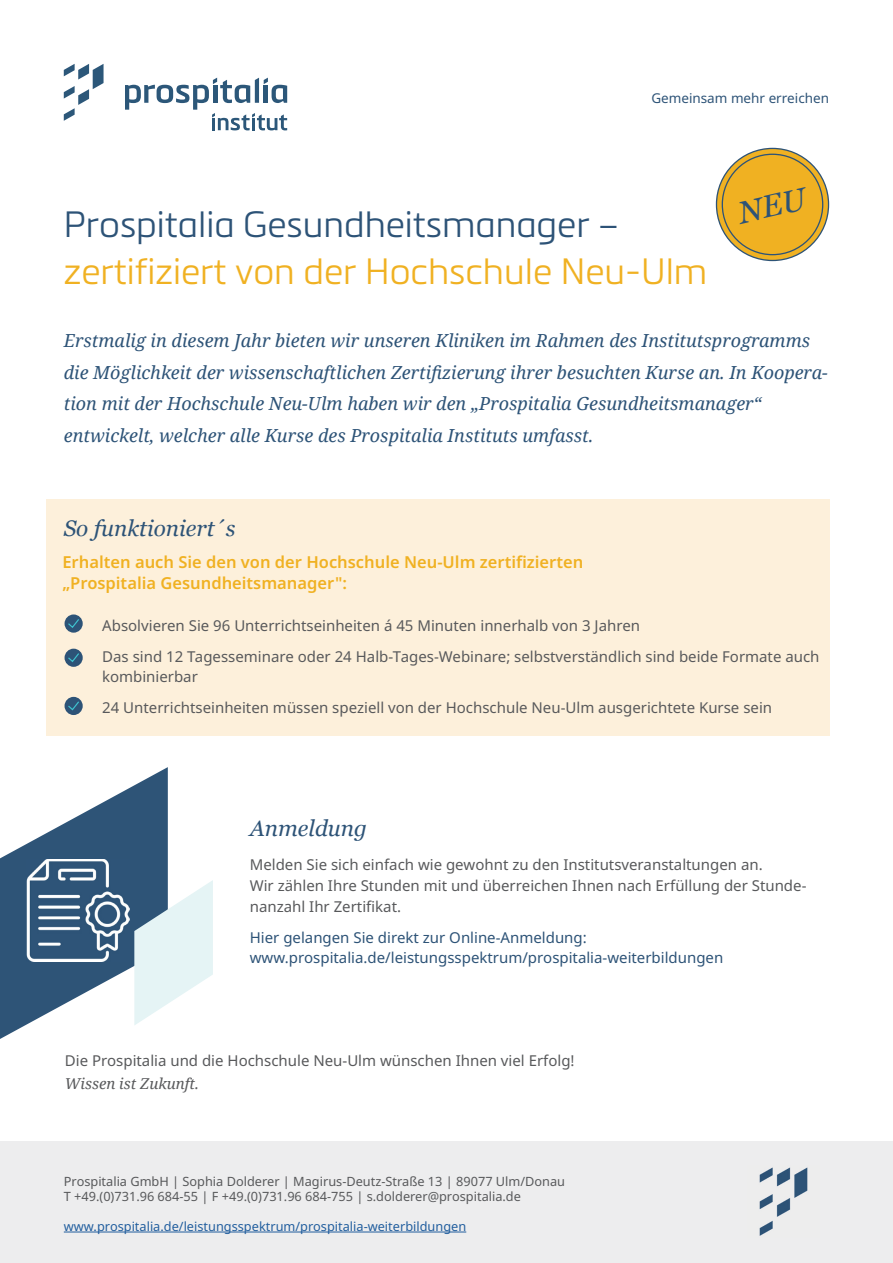
<style>
.page{position:relative;width:893px;height:1263px;background:#fff}
.page>*{position:absolute;margin:0;border:0;box-sizing:border-box;transform-origin:0 0}
.t1{font:300 36px "Metronic Pro";color:#f0b122}
.t2{font:300 36px "Metronic Pro";color:#2d5377}
.t3{font:italic 22.5px "Georgia";color:#2d5377}
.t4{font:italic 18px/31.5px "Noto Serif";color:#2d5377}
.t5{font:600 16.5px/21px "Noto Sans";color:#f0b122}
.t6{font:15px/21px "Noto Sans";color:#58595b}
.t7{font:15px/19.5px "Noto Sans";color:#2d5377}
.t8{font:italic 15px "Noto Serif";color:#58595b}
.t9{font:13.5px "Noto Sans";color:#2d5377}
.t10{font:12.75px/15px "Noto Sans";color:#58595b}
.t11{font:12.75px "Noto Sans";color:#215e9e}
</style>
<div class="page">
<div style="left:0;top:1142px;width:893px;height:121px;background:#ededee"></div>
<hr style="left:64px;top:1232px;width:402px;height:1px;background:#215e9e">
<img style="left:759px;top:1167px;width:49px;height:69px">
<svg style="left:0;top:767px;width:168px;height:272px;fill:#2e5477"></svg>
<img style="left:27px;top:859px;width:103px;height:103px">
<svg style="left:134px;top:880px;width:79px;height:145px"></svg>
<div style="left:716px;top:148px;width:112px;height:112px;background:#f0b122;border-radius:50%"></div>
<div style="left:46px;top:500px;width:784px;height:236px;background:#fdf0db"></div>
<svg style="left:65px;top:614px;width:18px;height:19px"></svg>
<svg style="left:67px;top:618px;width:13px;height:11px"></svg>
<div style="left:65px;top:649px;width:18px;height:18px;background:#2d5377;border-radius:50%"></div>
<svg style="left:68px;top:653px;width:11px;height:9px"></svg>
<div style="left:65px;top:697px;width:18px;height:18px;background:#2d5377;border-radius:50%"></div>
<svg style="left:68px;top:701px;width:11px;height:10px"></svg>
<svg style="left:64px;top:64px;width:40px;height:57px"></svg>
<svg style="left:125px;top:78px;width:162px;height:52px"></svg>
<p class="t9" style="left:651px;top:89px;width:179px">Gemeinsam mehr erreichen</p>
<h1 class="t2" style="left:64px;top:200px;width:556px">Prospitalia Gesundheitsmanager –</h1>
<h1 class="t1" style="left:64px;top:247px;width:645px">zertifiziert von der Hochschule Neu-Ulm</h1>
<p class="t4" style="left:64px;top:324px;width:765px">Erstmalig in diesem Jahr bieten wir unseren Kliniken im Rahmen des Institutsprogramms die Möglichkeit der wissenschaftlichen Zertifizierung ihrer besuchten Kurse an. In Koopera&shy;tion mit der Hochschule Neu-Ulm haben wir den „Prospitalia Gesundheitsmanager“ entwickelt, welcher alle Kurse des Prospitalia Instituts umfasst.</p>
<h2 class="t3" style="left:64px;top:514px;width:173px">So funktioniert´s</h2>
<p class="t5" style="left:62px;top:552px;width:522px">Erhalten auch Sie den von der Hochschule Neu-Ulm zertifizierten „Prospitalia Gesundheitsmanager":</p>
<p class="t6" style="left:102px;top:609px;width:719px;line-height:31.5px">Absolvieren Sie 96 Unterrichtseinheiten á 45 Minuten innerhalb von 3 Jahren<br>Das sind 12 Tagesseminare oder 24 Halb-Tages-Webinare; selbstverständlich sind beide Formate auch</p>
<p class="t6" style="left:102px;top:661px;width:671px;line-height:30.8px">kombinierbar<br>24 Unterrichtseinheiten müssen speziell von der Hochschule Neu-Ulm ausgerichtete Kurse sein</p>
<h2 class="t3" style="left:250px;top:814px;width:119px">Anmeldung</h2>
<p class="t6" style="left:250px;top:853px;width:558px">Melden Sie sich einfach wie gewohnt zu den Institutsveranstaltungen an.<br>Wir zählen Ihre Stunden mit und überreichen Ihnen nach Erfüllung der Stunde&shy;nanzahl Ihr Zertifikat.</p>
<p class="t7" style="left:250px;top:928px;width:475px">Hier gelangen Sie direkt zur Online-Anmeldung: www.prospitalia.de/leistungsspektrum/prospitalia-weiterbildungen</p>
<p class="t6" style="left:65px;top:1050px;width:511px">Die Prospitalia und die Hochschule Neu-Ulm wünschen Ihnen viel Erfolg!</p>
<p class="t8" style="left:65px;top:1073px;width:135px">Wissen ist Zukunft.</p>
<p class="t10" style="left:64px;top:1173px;width:503px">Prospitalia GmbH | Sophia Dolderer | Magirus-Deutz-Straße 13 | 89077 Ulm/Donau<br>T +49.(0)731.96 684-55 | F +49.(0)731.96 684-755 | s.dolderer@prospitalia.de</p>
<p class="t11" style="left:64px;top:1218px;width:404px">www.prospitalia.de/leistungsspektrum/prospitalia-weiterbildungen</p>
</div>
